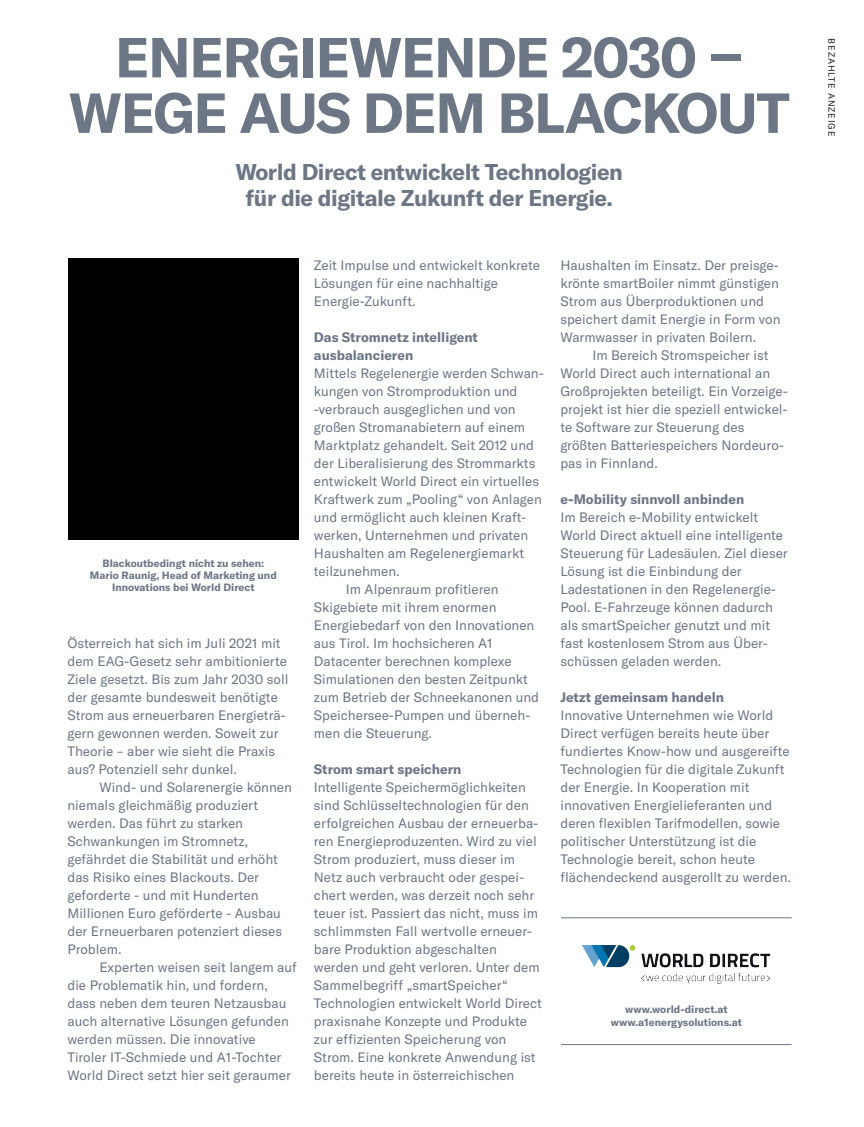
<style>
.page{position:relative;width:864px;height:1127px;background:#fff}
.page>*{position:absolute;margin:0;border:0;box-sizing:border-box;transform-origin:0 0}
.t1{font:700 55.5px/55.5px "GT America";letter-spacing:-.02em;color:#6d7685;text-align:center}
.t2{font:700 22.5px/25.5px "GT America";letter-spacing:-.02em;color:#6d7685;text-align:center}
.t3{font:13.5px/18px "GT America";color:#6d7685}
.t4{font:700 13.5px/18px "GT America";color:#6d7685}
.t5{font:700 10.5px/12px "GT America";color:#6d7685;text-align:center}
.t6{font:9px "GT America";letter-spacing:.1em;color:#231f20}
</style>
<div class="page">
<div style="left:68px;top:258px;width:230px;height:282px;background:#010101"></div>
<hr style="left:561px;top:917px;width:230px;height:1px;background:#6d7685">
<hr style="left:561px;top:1044px;width:230px;height:1px;background:#6d7685">
<img style="left:582px;top:945px;width:189px;height:39px">
<h1 class="t1" style="left:68px;top:29px;width:722px">ENERGIEWENDE 2030 –<br>WEGE AUS DEM BLACKOUT</h1>
<p class="t6" style="left:836px;top:38px;width:100px;rotate:90deg">BEZAHLTE ANZEIGE</p>
<h2 class="t2" style="left:235px;top:159px;width:389px">World Direct entwickelt Technologien für die digitale Zukunft der Energie.</h2>
<p class="t5" style="left:90px;top:557px;width:188px">Blackoutbedingt nicht zu sehen:<br>Mario Raunig, Head of Marketing und<br>Innovations bei World Direct</p>
<p class="t3" style="left:67px;top:634px;width:222px">Österreich hat sich im Juli 2021 mit dem EAG-Gesetz sehr ambitionierte Ziele gesetzt. Bis zum Jahr 2030 soll der gesamte bundesweit benötigte Strom aus erneuerbaren Energieträ&shy;gern gewonnen werden. Soweit zur Theorie – aber wie sieht die Praxis aus? Potenziell sehr dunkel.</p>
<p class="t3" style="left:67px;top:778px;width:226px;text-indent:32px">Wind- und Solarenergie können niemals gleichmäßig produziert werden. Das führt zu starken<br>Schwankungen im Stromnetz, gefährdet die Stabilität und erhöht das Risiko eines Blackouts. Der geforderte - und mit Hunderten<br>Millionen Euro geförderte - Ausbau der Erneuerbaren potenziert dieses<br>Problem.</p>
<p class="t3" style="left:67px;top:958px;width:231px;text-indent:32px">Experten weisen seit langem auf die Problematik hin, und fordern, dass neben dem teuren Netzausbau auch alternative Lösungen gefunden werden müssen. Die innovative Tiroler IT-Schmiede und A1-Tochter World Direct setzt hier seit geraumer</p>
<p class="t3" style="left:314px;top:256px;width:227px">Zeit Impulse und entwickelt konkrete<br>Lösungen für eine nachhaltige<br>Energie-Zukunft.</p>
<p class="t4" style="left:314px;top:328px;width:165px">Das Stromnetz intelligent ausbalancieren</p>
<p class="t3" style="left:314px;top:364px;width:231px">Mittels Regelenergie werden Schwan-</p>
<p class="t3" style="left:314px;top:382px;width:205px">kungen von Stromproduktion und</p>
<p class="t3" style="left:314px;top:400px;width:203px">-verbrauch ausgeglichen und von</p>
<p class="t3" style="left:314px;top:418px;width:213px">großen Stromanabietern auf einem</p>
<p class="t3" style="left:314px;top:436px;width:221px">Marktplatz gehandelt. Seit 2012 und</p>
<p class="t3" style="left:314px;top:454px;width:223px">der Liberalisierung des Strommarkts</p>
<p class="t3" style="left:314px;top:472px;width:227px">entwickelt World Direct ein virtuelles</p>
<p class="t3" style="left:314px;top:490px;width:229px">Kraftwerk zum „Pooling“ von Anlagen</p>
<p class="t3" style="left:314px;top:508px;width:214px">und ermöglicht auch kleinen Kraft-</p>
<p class="t3" style="left:314px;top:526px;width:216px">werken, Unternehmen und privaten</p>
<p class="t3" style="left:314px;top:544px;width:212px">Haushalten am Regelenergiemarkt</p>
<p class="t3" style="left:314px;top:562px;width:87px">teilzunehmen.</p>
<p class="t3" style="left:346px;top:580px;width:154px">Im Alpenraum profitieren</p>
<p class="t3" style="left:314px;top:598px;width:184px">Skigebiete mit ihrem enormen</p>
<p class="t3" style="left:314px;top:616px;width:222px">Energiebedarf von den Innovationen</p>
<p class="t3" style="left:314px;top:634px;width:180px">aus Tirol. Im hochsicheren A1</p>
<p class="t3" style="left:314px;top:652px;width:199px">Datacenter berechnen komplexe</p>
<p class="t3" style="left:314px;top:670px;width:215px">Simulationen den besten Zeitpunkt</p>
<p class="t3" style="left:314px;top:688px;width:227px">zum Betrieb der Schneekanonen und</p>
<p class="t3" style="left:314px;top:706px;width:218px">Speichersee-Pumpen und überneh-</p>
<p class="t3" style="left:314px;top:724px;width:120px">men die Steuerung.</p>
<p class="t4" style="left:314px;top:760px;width:149px">Strom smart speichern</p>
<p class="t3" style="left:314px;top:778px;width:229px">Intelligente Speichermöglichkeiten sind Schlüsseltechnologien für den erfolgreichen Ausbau der erneuerba&shy;ren Energieproduzenten. Wird zu viel Strom produziert, muss dieser im Netz auch verbraucht oder gespei&shy;chert werden, was derzeit noch sehr teuer ist. Passiert das nicht, muss im schlimmsten Fall wertvolle erneuer&shy;bare Produktion abgeschalten werden und geht verloren. Unter dem Sammelbegriff „smartSpeicher“ Technologien entwickelt World Direct praxisnahe Konzepte und Produkte zur effizienten Speicherung von Strom. Eine konkrete Anwendung ist bereits heute in österreichischen</p>
<p class="t3" style="left:560px;top:256px;width:221px">Haushalten im Einsatz. Der preisge&shy;krönte smartBoiler nimmt günstigen Strom aus Überproduktionen und speichert damit Energie in Form von Warmwasser in privaten Boilern.</p>
<p class="t3" style="left:560px;top:346px;width:229px;text-indent:32px">Im Bereich Stromspeicher ist World Direct auch international an Großprojekten beteiligt. Ein Vorzeige&shy;projekt ist hier die speziell entwickel&shy;te Software zur Steuerung des größten Batteriespeichers Nordeuro&shy;pas in Finnland.</p>
<p class="t4" style="left:560px;top:490px;width:185px">e-Mobility sinnvoll anbinden</p>
<p class="t3" style="left:560px;top:508px;width:229px">Im Bereich e-Mobility entwickelt World Direct aktuell eine intelligente Steuerung für Ladesäulen. Ziel dieser Lösung ist die Einbindung der Ladestationen in den Regelenergie-Pool. E-Fahrzeuge können dadurch als smartSpeicher genutzt und mit fast kostenlosem Strom aus Über&shy;schüssen geladen werden.</p>
<p class="t4" style="left:560px;top:688px;width:165px">Jetzt gemeinsam handeln</p>
<p class="t3" style="left:560px;top:706px;width:232px">Innovative Unternehmen wie World Direct verfügen bereits heute über fundiertes Know-how und ausgereifte Technologien für die digitale Zukunft der Energie. In Kooperation mit innovativen Energielieferanten und deren flexiblen Tarifmodellen, sowie politischer Unterstützung ist die Technologie bereit, schon heute flächendeckend ausgerollt zu werden.</p>
<p class="t5" style="left:610px;top:1002px;width:133px;line-height:13.5px">www.world-direct.at www.a1energysolutions.at</p>
</div>
